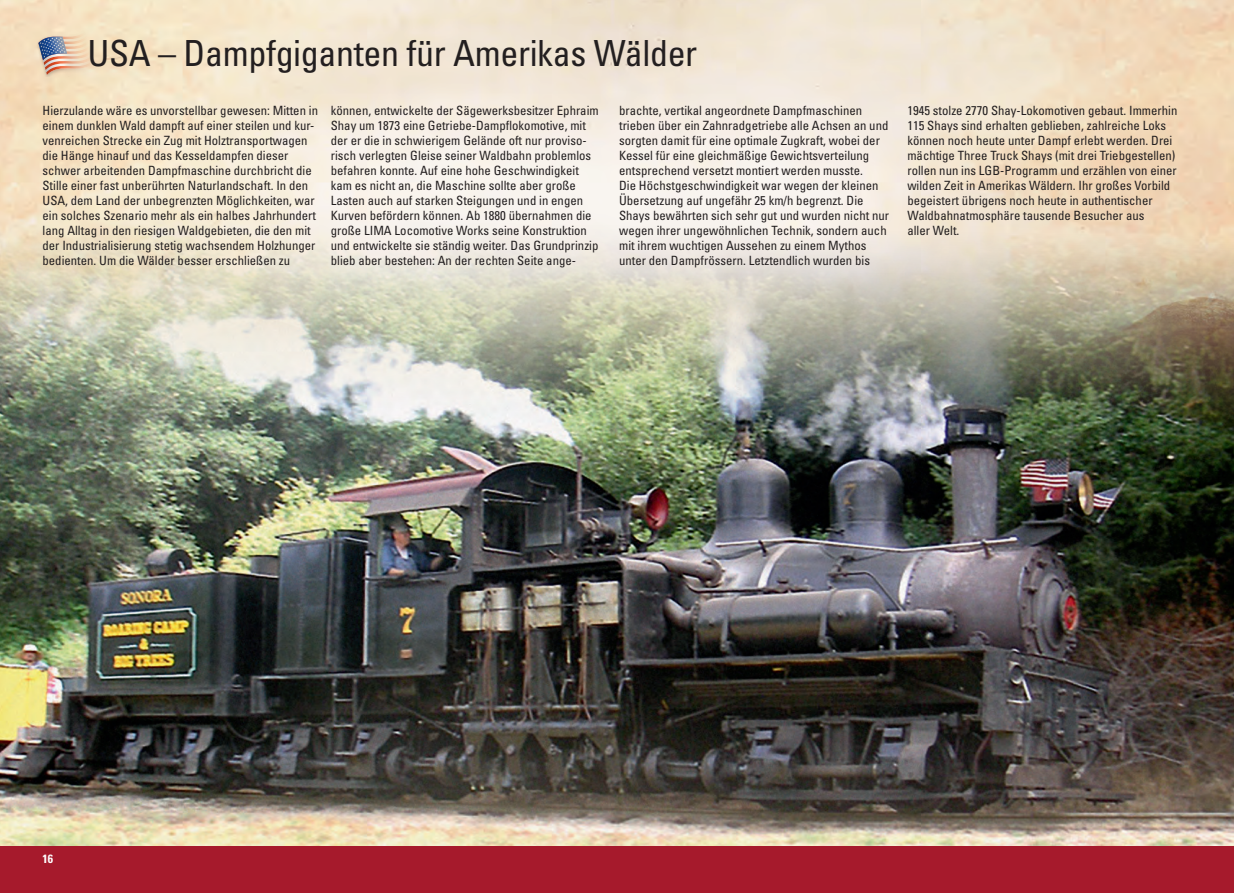
<style>
.page{position:relative;width:1234px;height:893px;background:#fff}
.page>*{position:absolute;margin:0;border:0;box-sizing:border-box;transform-origin:0 0}
.t1{font:condensed 36px "Univers LT Std";letter-spacing:-.01em;color:#231f20}
.t2{font:condensed 12.75px/15px "Univers LT Std";color:#231f20}
.t3{font:700 condensed 12px "Univers LT Std";color:#fff}
</style>
<div class="page">
<svg style="left:38px;top:29px;width:57px;height:47px;background:#d3beae"></svg>
<svg style="left:0;top:123px;width:1233px;height:45px;background:#f5e8d6"></svg>
<img style="left:0;top:168px;width:1233px;height:678px">
<div style="left:0;top:846px;width:1233px;height:47px;background:#a61a2c"></div>
<h1 class="t1" style="left:87px;top:31px;width:611px">USA – Dampfgiganten für Amerikas Wälder</h1>
<p class="t2" style="left:43px;top:103px;width:277px">Hierzulande wäre es unvorstellbar gewesen: Mitten in einem dunklen Wald dampft auf einer steilen und kur&shy;venreichen Strecke ein Zug mit Holztransportwagen die Hänge hinauf und das Kesseldampfen dieser schwer arbeitenden Dampfmaschine durchbricht die Stille einer fast unberührten Naturlandschaft. In den USA, dem Land der unbegrenzten Möglichkeiten, war ein solches Szenario mehr als ein halbes Jahrhundert lang Alltag in den riesigen Waldgebieten, die den mit der Industrialisierung stetig wachsendem Holzhunger bedienten. Um die Wälder besser erschließen zu</p>
<p class="t2" style="left:331px;top:103px;width:269px">können, entwickelte der Sägewerksbesitzer Ephraim Shay um 1873 eine Getriebe-Dampflokomotive, mit der er die in schwierigem Gelände oft nur proviso&shy;risch verlegten Gleise seiner Waldbahn problemlos befahren konnte. Auf eine hohe Geschwindigkeit kam es nicht an, die Maschine sollte aber große Lasten auch auf starken Steigungen und in engen Kurven befördern können. Ab 1880 übernahmen die große LIMA Locomotive Works seine Konstruktion und entwickelte sie ständig weiter. Das Grundprinzip blieb aber bestehen: An der rechten Seite ange-</p>
<p class="t2" style="left:619px;top:103px;width:271px">brachte, vertikal angeordnete Dampfmaschinen trieben über ein Zahnradgetriebe alle Achsen an und sorgten damit für eine optimale Zugkraft, wobei der Kessel für eine gleichmäßige Gewichtsverteilung entsprechend versetzt montiert werden musste.<br>Die Höchstgeschwindigkeit war wegen der kleinen Übersetzung auf ungefähr 25 km/h begrenzt. Die Shays bewährten sich sehr gut und wurden nicht nur wegen ihrer ungewöhnlichen Technik, sondern auch mit ihrem wuchtigen Aussehen zu einem Mythos unter den Dampfrössern. Letztendlich wurden bis</p>
<p class="t2" style="left:907px;top:103px;width:271px">1945 stolze 2770 Shay-Lokomotiven gebaut. Immerhin 115 Shays sind erhalten geblieben, zahlreiche Loks können noch heute unter Dampf erlebt werden. Drei mächtige Three Truck Shays (mit drei Triebgestellen) rollen nun ins LGB-Programm und erzählen von einer wilden Zeit in Amerikas Wäldern. Ihr großes Vorbild begeistert übrigens noch heute in authentischer Waldbahnatmosphäre tausende Besucher aus<br>aller Welt.</p>
<p class="t3" style="left:43px;top:852px;width:12px">16</p>
</div>
